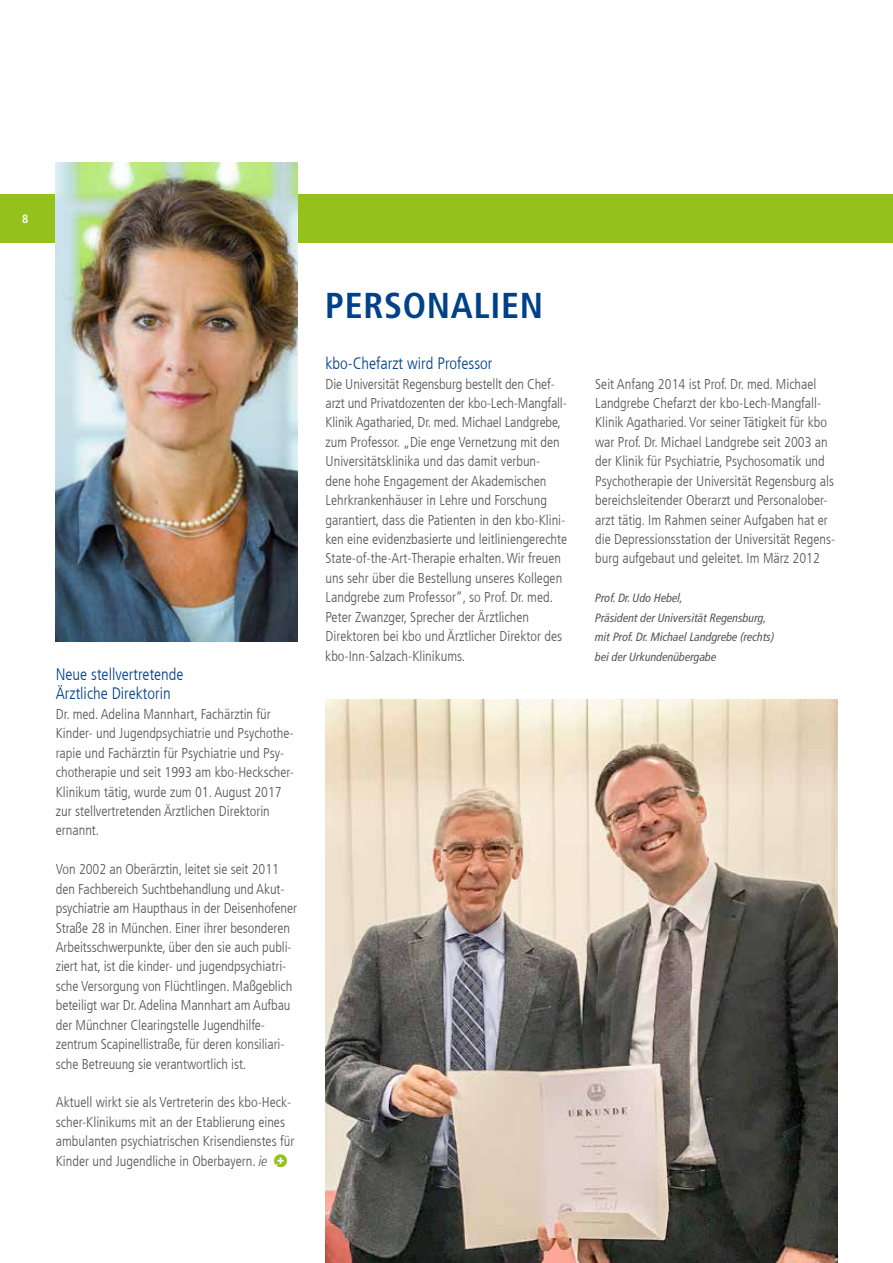
<style>
.page{position:relative;width:893px;height:1263px;background:#fff}
.page>*{position:absolute;margin:0;border:0;box-sizing:border-box;transform-origin:0 0}
.t1{font:700 condensed 36px "Frutiger LT Com";letter-spacing:.02em;color:#004189}
.t2{font:300 condensed 16.5px/19.4px "Frutiger LT Com";color:#004189}
.t3{font:300 condensed 14.25px/19.4px "Frutiger LT Com";color:#565656}
.t4{font:italic condensed 12px/19.5px "Frutiger LT Com";color:#565656}
.t5{font:700 condensed 12px "Frutiger LT Com";color:#fff}
.s1{font-style:italic}
.s2{font-family:"kboplus";font-weight:400;font-stretch:normal;font-size:15.6px;color:#94c11c}
</style>
<div class="page">
<div style="left:0;top:194px;width:893px;height:49px;background:#94c11c"></div>
<img style="left:325px;top:699px;width:512px;height:564px">
<img style="left:56px;top:162px;width:242px;height:479px">
<p class="t5" style="left:22px;top:212px;width:8px">8</p>
<p class="t2" style="left:56px;top:665px;width:129px">Neue stellvertretende<br>Ärztliche Direktorin</p>
<p class="t3" style="left:56px;top:704px;width:239px">Dr. med. Adelina Mannhart, Fachärztin für Kinder- und Jugendpsychiatrie und Psychothe&shy;rapie und Fachärztin für Psychiatrie und Psy&shy;chotherapie und seit 1993 am kbo-Heckscher-Klinikum tätig, wurde zum 01. August 2017 zur stellvertretenden Ärztlichen Direktorin ernannt.</p>
<p class="t3" style="left:56px;top:860px;width:243px">Von 2002 an Oberärztin, leitet sie seit 2011 den Fachbereich Suchtbehandlung und Akut&shy;psychiatrie am Haupthaus in der Deisenhofener Straße 28 in München. Einer ihrer besonderen Arbeitsschwerpunkte, über den sie auch publi&shy;ziert hat, ist die kinder- und jugendpsychiatri&shy;sche Versorgung von Flüchtlingen. Maßgeblich beteiligt war Dr. Adelina Mannhart am Aufbau der Münchner Clearingstelle Jugendhilfe&shy;zentrum Scapinellistraße, für deren konsiliari&shy;sche Betreuung sie verantwortlich ist.</p>
<p class="t3" style="left:56px;top:1093px;width:240px">Aktuell wirkt sie als Vertreterin des kbo-Heck&shy;scher-Klinikums mit an der Etablierung eines ambulanten psychiatrischen Krisendienstes für Kinder und Jugendliche in Oberbayern. <span class="s1">ie</span> <span class="s2">B</span></p>
<h1 class="t1" style="left:325px;top:285px;width:219px">PERSONALIEN</h1>
<p class="t2" style="left:326px;top:354px;width:168px">kbo-Chefarzt wird Professor</p>
<p class="t3" style="left:325px;top:374px;width:243px">Die Universität Regensburg bestellt den Chef&shy;arzt und Privatdozenten der kbo-Lech-Mangfall-Klinik Agatharied, Dr. med. Michael Landgrebe, zum Professor. „Die enge Vernetzung mit den Universitätsklinika und das damit verbun&shy;dene hohe Engagement der Akademischen Lehrkrankenhäuser in Lehre und Forschung garantiert, dass die Patienten in den kbo-Klini&shy;ken eine evidenzbasierte und leitliniengerechte State-of-the-Art-Therapie erhalten. Wir freuen uns sehr über die Bestellung unseres Kollegen Landgrebe zum Professor“, so Prof. Dr. med.<br>Peter Zwanzger, Sprecher der Ärztlichen Direktoren bei kbo und Ärztlicher Direktor des kbo-Inn-Salzach-Klinikums.</p>
<p class="t3" style="left:595px;top:374px;width:242px">Seit Anfang 2014 ist Prof. Dr. med. Michael Landgrebe Chefarzt der kbo-Lech-Mangfall-Klinik Agatharied. Vor seiner Tätigkeit für kbo war Prof. Dr. Michael Landgrebe seit 2003 an der Klinik für Psychiatrie, Psychosomatik und Psychotherapie der Universität Regensburg als bereichsleitender Oberarzt und Personalober&shy;arzt tätig. Im Rahmen seiner Aufgaben hat er die Depressionsstation der Universität Regens&shy;burg aufgebaut und geleitet. Im März 2012</p>
<p class="t4" style="left:595px;top:588px;width:181px">Prof. Dr. Udo Hebel,<br>Präsident der Universität Regensburg, mit Prof. Dr. Michael Landgrebe (rechts) bei der Urkundenübergabe</p>
</div>
